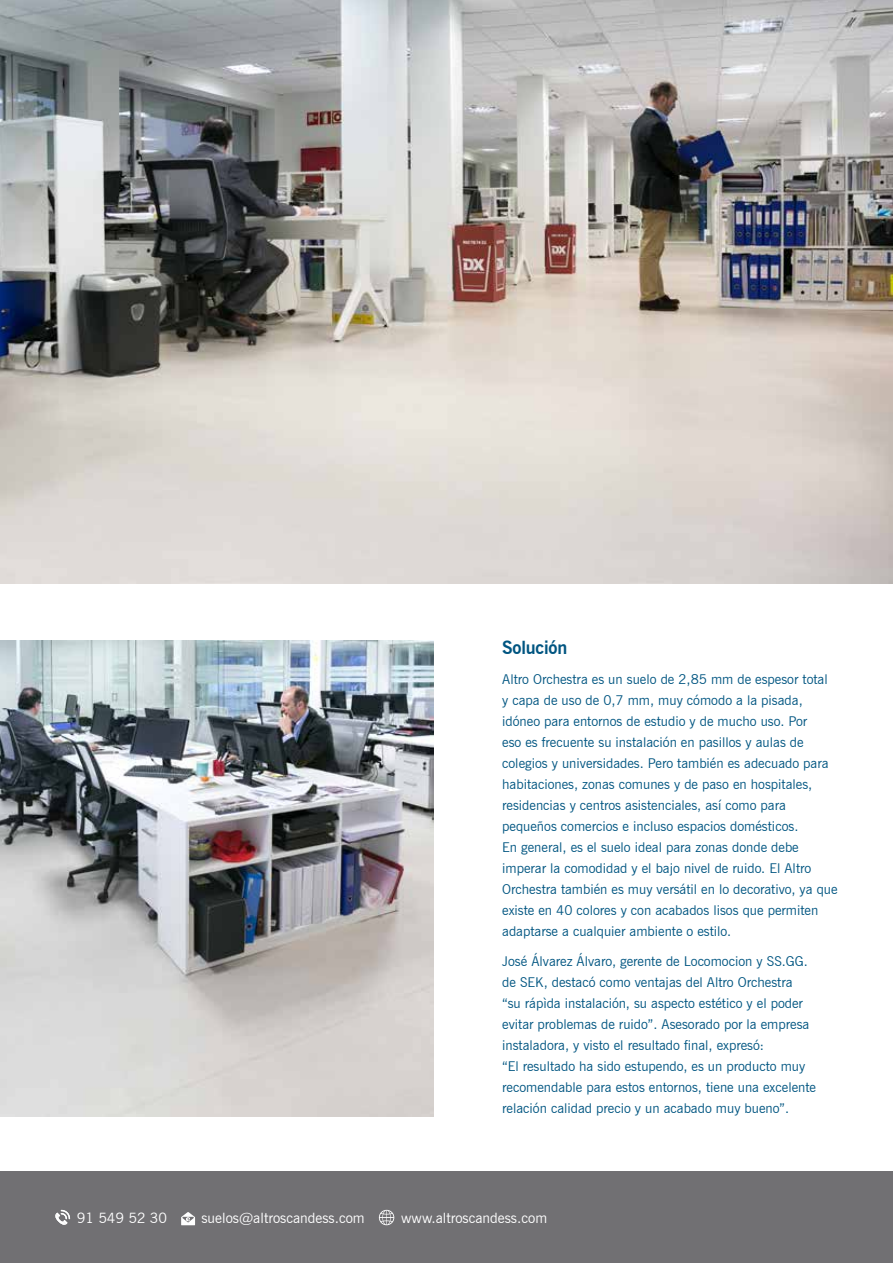
<style>
.page{position:relative;width:893px;height:1263px;background:#fff}
.page>*{position:absolute;margin:0;border:0;box-sizing:border-box;transform-origin:0 0}
.t1{font:700 18px "News Gothic BT";letter-spacing:-.01em;color:#005581}
.t2{font:14.25px "News Gothic BT";color:#fff}
.t3{font:13.5px/21px "News Gothic BT";color:#005581}
</style>
<div class="page">
<div style="left:0;top:1171px;width:893px;height:92px;background:#717073"></div>
<img style="left:0;top:0;width:893px;height:583px">
<svg style="left:181px;top:1212px;width:14px;height:13px"></svg>
<svg style="left:55px;top:1210px;width:15px;height:15px"></svg>
<svg style="left:379px;top:1210px;width:15px;height:15px"></svg>
<img style="left:0;top:641px;width:434px;height:475px">
<h1 class="t1" style="left:502px;top:637px;width:67px">Solución</h1>
<p class="t3" style="left:502px;top:668px;width:337px">Altro Orchestra es un suelo de 2,85 mm de espesor total<br>y capa de uso de 0,7 mm, muy cómodo a la pisada, idóneo para entornos de estudio y de mucho uso. Por<br>eso es frecuente su instalación en pasillos y aulas de colegios y universidades. Pero también es adecuado para habitaciones, zonas comunes y de paso en hospitales, residencias y centros asistenciales, así como para pequeños comercios e incluso espacios domésticos.<br>En general, es el suelo ideal para zonas donde debe imperar la comodidad y el bajo nivel de ruido. El Altro Orchestra también es muy versátil en lo decorativo, ya que existe en 40 colores y con acabados lisos que permiten adaptarse a cualquier ambiente o estilo.</p>
<p class="t3" style="left:502px;top:950px;width:315px">José Álvarez Álvaro, gerente de Locomocion y SS.GG. de SEK, destacó como ventajas del Altro Orchestra<br>“su rápìda instalación, su aspecto estético y el poder evitar problemas de ruido”. Asesorado por la empresa instaladora, y visto el resultado final, expresó:<br>“El resultado ha sido estupendo, es un producto muy recomendable para estos entornos, tiene una excelente relación calidad precio y un acabado muy bueno”.</p>
<p class="t2" style="left:77px;top:1209px;width:92px">91 549 52 30</p>
<p class="t2" style="left:201px;top:1209px;width:165px">suelos@altroscandess.com</p>
<p class="t2" style="left:401px;top:1209px;width:147px">www.altroscandess.com</p>
</div>
